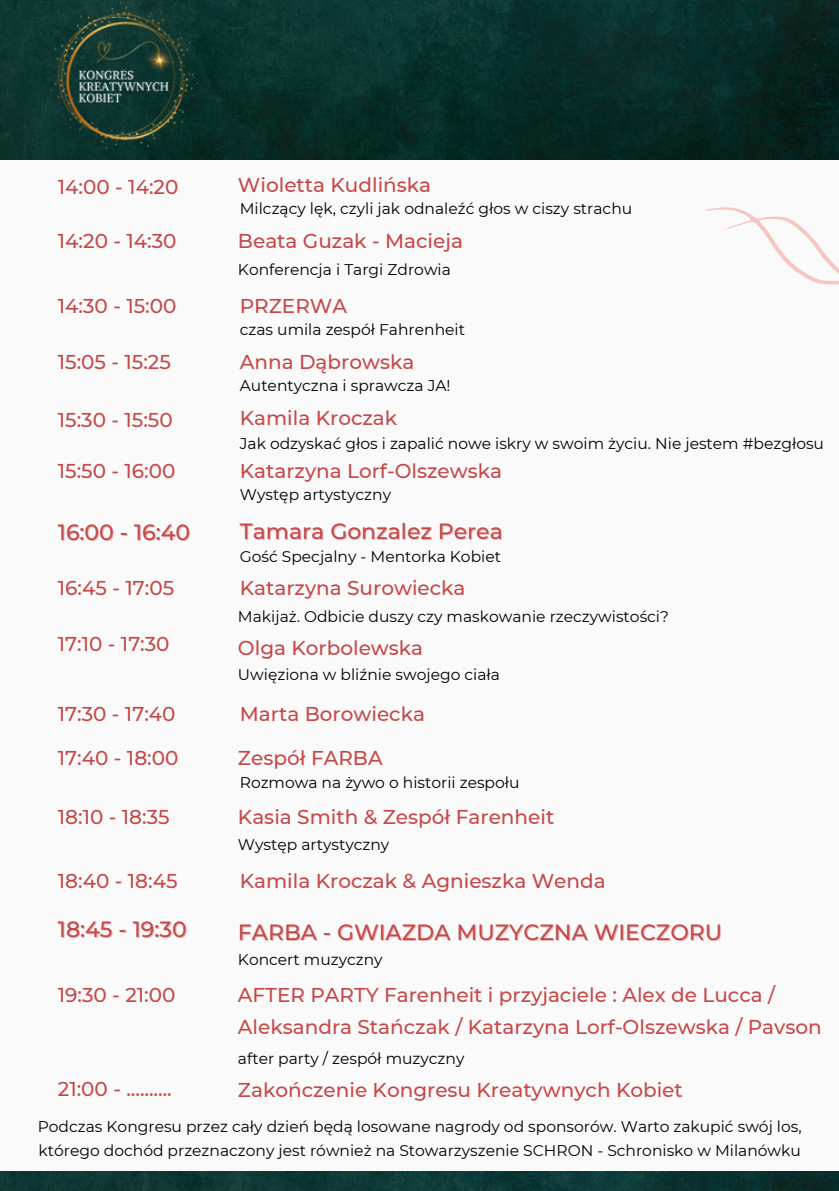
<style>
.page{position:relative;width:839px;height:1191px;background:#fff}
.page>*{position:absolute;margin:0;border:0;box-sizing:border-box;transform-origin:0 0}
.t1{font:500 22px "Montserrat";color:#c64949}
.t2{font:500 20px/31.6px "Montserrat";color:#c64949}
.t3{font:15.4px/24.4px "Montserrat";color:#000}
</style>
<div class="page">
<div style="left:0;top:0;width:838px;height:1191px;background:#fafafa"></div>
<img style="left:0;top:0;width:838px;height:160px">
<img style="left:18px;top:0;width:220px;height:160px">
<svg style="left:706px;top:207px;width:132px;height:78px"></svg>
<img style="left:0;top:1172px;width:838px;height:19px">
<h2 class="t2" style="left:58px;top:171px;width:122px">14:00 - 14:20</h2>
<p class="t2" style="left:238px;top:169px;width:195px">Wioletta Kudlińska</p>
<h2 class="t2" style="left:58px;top:225px;width:120px">14:20 - 14:30</h2>
<p class="t3" style="left:240px;top:196px;width:394px">Milczący lęk, czyli jak odnaleźć głos w ciszy strachu</p>
<h1 class="t2" style="left:238px;top:225px;width:226px">Beata Guzak - Macieja</h1>
<p class="t3" style="left:238px;top:257px;width:214px">Konferencja i Targi Zdrowia</p>
<p class="t2" style="left:58px;top:290px;width:120px">14:30 - 15:00</p>
<h2 class="t2" style="left:240px;top:290px;width:109px">PRZERWA</h2>
<p class="t3" style="left:240px;top:317px;width:227px">czas umila zespół Fahrenheit</p>
<p class="t2" style="left:58px;top:346px;width:114px">15:05 - 15:25</p>
<h2 class="t2" style="left:240px;top:346px;width:176px">Anna Dąbrowska</h2>
<h2 class="t3" style="left:240px;top:374px;width:212px">Autentyczna i sprawcza JA!</h2>
<p class="t2" style="left:58px;top:404px;width:116px">15:30 - 15:50</p>
<h2 class="t2" style="left:240px;top:402px;width:159px">Kamila Kroczak</h2>
<h2 class="t3" style="left:240px;top:432px;width:585px">Jak odzyskać głos i zapalić nowe iskry w swoim życiu. Nie jestem #bezgłosu</h2>
<h2 class="t2" style="left:58px;top:455px;width:119px">15:50 - 16:00</h2>
<h2 class="t2" style="left:240px;top:455px;width:264px">Katarzyna Lorf-Olszewska</h2>
<h2 class="t3" style="left:240px;top:483px;width:153px">Występ artystyczny</h2>
<p class="t1" style="left:58px;top:519px;width:134px">16:00 - 16:40</p>
<h2 class="t1" style="left:240px;top:518px;width:264px">Tamara Gonzalez Perea</h2>
<h2 class="t2" style="left:58px;top:572px;width:118px">16:45 - 17:05</h2>
<h2 class="t2" style="left:58px;top:628px;width:113px">17:10 - 17:30</h2>
<h2 class="t3" style="left:240px;top:544px;width:263px">Gość Specjalny - Mentorka Kobiet</h2>
<h2 class="t2" style="left:240px;top:573px;width:227px">Katarzyna Surowiecka</h2>
<h2 class="t3" style="left:238px;top:604px;width:432px">Makijaż. Odbicie duszy czy maskowanie rzeczywistości?</h2>
<p class="t2" style="left:238px;top:632px;width:187px">Olga Korbolewska</p>
<h2 class="t3" style="left:238px;top:662px;width:263px">Uwięziona w bliźnie swojego ciała</h2>
<p class="t2" style="left:58px;top:698px;width:119px">17:30 - 17:40</p>
<p class="t2" style="left:240px;top:698px;width:187px">Marta Borowiecka</p>
<h2 class="t2" style="left:58px;top:742px;width:122px">17:40 - 18:00</h2>
<h2 class="t2" style="left:238px;top:742px;width:146px">Zespół FARBA</h2>
<p class="t3" style="left:240px;top:770px;width:281px">Rozmowa na żywo o historii zespołu</p>
<p class="t2" style="left:58px;top:801px;width:113px">18:10 - 18:35</p>
<h2 class="t2" style="left:238px;top:801px;width:318px">Kasia Smith &amp; Zespół Farenheit</h2>
<p class="t3" style="left:238px;top:832px;width:153px">Występ artystyczny</p>
<h2 class="t2" style="left:58px;top:865px;width:121px">18:40 - 18:45</h2>
<h2 class="t2" style="left:240px;top:865px;width:367px">Kamila Kroczak &amp; Agnieszka Wenda</h2>
<h2 class="t1" style="left:58px;top:915px;width:130px">18:45 - 19:30</h2>
<h2 class="t2" style="left:58px;top:980px;width:119px">19:30 - 21:00</h2>
<p class="t1" style="left:238px;top:918px;width:485px">FARBA - GWIAZDA MUZYCZNA WIECZORU</p>
<h2 class="t3" style="left:238px;top:947px;width:146px">Koncert muzyczny</h2>
<h2 class="t2" style="left:238px;top:980px;width:585px">AFTER PARTY Farenheit i przyjaciele : Alex de Lucca /<br>Aleksandra Stańczak / Katarzyna Lorf-Olszewska / Pavson</h2>
<h2 class="t3" style="left:238px;top:1047px;width:228px">after party / zespół muzyczny</h2>
<p class="t2" style="left:58px;top:1073px;width:115px">21:00 - ..........</p>
<h2 class="t2" style="left:238px;top:1074px;width:446px">Zakończenie Kongresu Kreatywnych Kobiet</h2>
<h2 class="t3" style="left:38px;top:1114px;width:765px">Podczas Kongresu przez cały dzień będą losowane nagrody od sponsorów. Warto zakupić swój los, którego dochód przeznaczony jest również na Stowarzyszenie SCHRON - Schronisko w Milanówku</h2>
</div>
